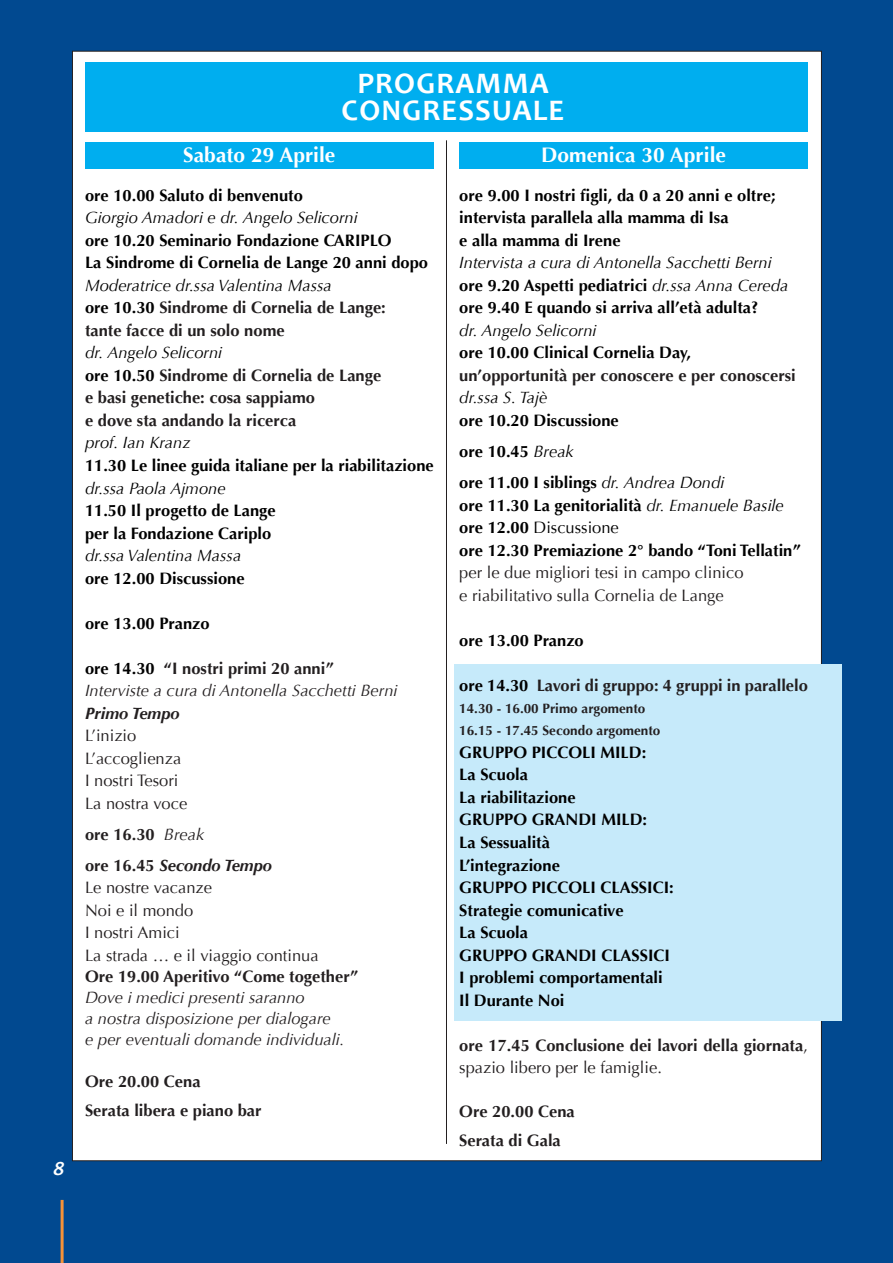
<style>
.page{position:relative;width:893px;height:1263px;background:#014990}
.page>*{position:absolute;margin:0;border:0;box-sizing:border-box;transform-origin:0 0}
.t1{font:700 30px/27px "Candara";letter-spacing:.04em;color:#fff;text-align:center}
.t2{font:700 21px "Optima";color:#fff}
.t3{font:italic 600 18px "Lucida Sans";color:#fff}
.t4{font:700 16.5px/22.5px "Optima";color:#000}
.t5{font:700 16.5px/22.5px "Optima";color:#231f20}
.t6{font:16.5px/22.5px "Optima";color:#231f20}
.t7{font:italic 16.5px/21px "Optima";color:#231f20}
.t8{font:italic 16.5px "Optima";color:#000}
.t9{font:italic 700 16.5px "Optima";color:#231f20}
.t10{font:700 13.5px/22.5px "Optima";color:#231f20}
.s1{font-weight:400;font-style:italic;color:#000}
.s2{color:#000}
.s3{font-weight:700;font-style:normal;color:#000}
.s4{font-weight:700;font-style:normal}
.s5{font-weight:400;font-style:italic}
.s6{font-style:italic}
.s7{font-weight:400}
</style>
<div class="page">
<div style="left:72px;top:51px;width:749px;height:1110px;background:#fff"></div>
<div style="left:454px;top:663px;width:388px;height:357px;background:#c6eafa"></div>
<div style="left:85px;top:142px;width:349px;height:27px;background:#00aeef"></div>
<div style="left:459px;top:142px;width:349px;height:27px;background:#00aeef"></div>
<div style="left:85px;top:63px;width:723px;height:69px;background:#00aeef"></div>
<hr style="left:446px;top:140px;width:1px;height:1004px;background:#231f20">
<hr style="left:61px;top:1200px;width:3px;height:63px;background:#f69238">
<p class="t3" style="left:52px;top:1158px;width:13px">8</p>
<h1 class="t1" style="left:342px;top:69px;width:139px">PROGRAMMA<br>CONG RESSUAL</h1>
<h1 class="t1" style="left:548px;top:96px;width:17px">E</h1>
<p class="t2" style="left:183px;top:142px;width:154px">Sabato 29 Aprile</p>
<p class="t2" style="left:541px;top:142px;width:186px">Domenica 30 Aprile</p>
<p class="t4" style="left:85px;top:184px;width:219px">ore 10.00 Saluto di benvenuto</p>
<p class="t8" style="left:85px;top:208px;width:274px">Giorgio Amadori e dr. Angelo Selicorni</p>
<p class="t4" style="left:85px;top:229px;width:345px">ore 10.20 Seminario Fondazione CARI PLO<br>La Sindrome di Cornelia de Lange 20 anni dopo</p>
<p class="t5" style="left:85px;top:274px;width:302px"><span class="s1">Moderatrice dr.ssa Valentina Massa<br></span><span class="s2">ore 10.30</span> Sindrome di Cornelia de Lange: tante facce di un solo nome</p>
<p class="t5" style="left:85px;top:342px;width:298px"><span class="s1">dr. Angelo Selicorni<br></span><span class="s2">ore 10.50</span> Sindrome di Cornelia de Lange e basi genetiche: cosa sappiamo<br>e dove sta andando la ricerca</p>
<p class="t8" style="left:85px;top:433px;width:107px">prof. Ian Kranz</p>
<p class="t4" style="left:85px;top:454px;width:350px">11.30 Le linee guida italiane per la riabilitazione</p>
<p class="t8" style="left:85px;top:478px;width:142px">dr.ssa Paola Ajmone</p>
<p class="t4" style="left:85px;top:499px;width:192px">11.50 I l progetto de Lange per la Fondazione Cariplo</p>
<p class="t8" style="left:85px;top:546px;width:158px">dr.ssa Valentina Massa</p>
<p class="t4" style="left:85px;top:567px;width:161px">ore 12.00 Discussione</p>
<p class="t4" style="left:85px;top:612px;width:126px">ore 13.00 Pranzo</p>
<p class="t7" style="left:85px;top:657px;width:314px;line-height:22.5px"><span class="s3">ore 14.30</span> <span class="s4">“I nostri primi 20 anni”<br></span>Interviste a cura di Antonella Sacchetti Berni</p>
<p class="t9" style="left:85px;top:703px;width:96px">Primo Tempo</p>
<p class="t6" style="left:85px;top:724px;width:104px">L’inizio<br>L’accoglienza<br>I nostri Tesori<br>La nostra voce</p>
<p class="t5" style="left:85px;top:819px;width:188px;line-height:31px">ore 16.30 <span class="s5">Break<br></span>ore 16.45 <span class="s6">Secondo Tempo</span></p>
<p class="t6" style="left:85px;top:876px;width:235px">Le nostre vacanze<br>Noi e il mondo<br>I nostri Amici<br>La strada … e il viaggio continua</p>
<p class="t5" style="left:85px;top:965px;width:274px">Ore 19.00 Aperitivo “Come together”</p>
<p class="t7" style="left:85px;top:987px;width:261px">Dove i medici presenti saranno<br>a nostra disposizione per dialogare<br>e per eventuali domande individuali.</p>
<p class="t5" style="left:85px;top:1066px;width:178px;line-height:29.5px">Ore 20.00 Cena<br>Serata libera e piano bar</p>
<p class="t4" style="left:459px;top:184px;width:318px">ore 9.00 I nostri figli, da 0 a 20 anni e oltre; intervista parallela alla mamma di I sa<br>e alla mamma di I rene</p>
<p class="t4" style="left:459px;top:252px;width:331px"><span class="s5">Intervista a cura di Antonella Sacchetti Berni </span>ore 9.20 Aspetti pediatrici <span class="s5">dr.ssa Anna Cereda </span>ore 9.40 E quando si arriva all’età adulta?</p>
<p class="t8" style="left:459px;top:321px;width:139px">dr. Angelo Selicorni</p>
<p class="t4" style="left:459px;top:342px;width:233px">ore 10.00 Clinical Cornelia Day,</p>
<p class="t5" style="left:459px;top:364px;width:338px">un’opportunità per conoscere e per conoscersi</p>
<p class="t8" style="left:459px;top:388px;width:90px">dr.ssa S. Tajè</p>
<p class="t4" style="left:459px;top:405px;width:267px;line-height:31px">ore 10.20 Discussione<br>ore 10.45 <span class="s5">Break<br></span>ore 11.00 I siblings <span class="s5">dr. Andrea Dondi</span></p>
<p class="t4" style="left:459px;top:494px;width:343px">ore 11.30 La genitorialità <span class="s5">dr. Emanuele Basile </span>ore 12.00 <span class="s7">Discussione<br></span>ore 12.30 Premiazione 2° bando “Toni Tellatin”</p>
<p class="t6" style="left:459px;top:561px;width:286px">per le due migliori tesi in campo clinico e riabilitativo sulla Cornelia de Lange</p>
<p class="t4" style="left:459px;top:629px;width:126px">ore 13.00 Pranzo</p>
<p class="t5" style="left:459px;top:674px;width:350px"><span class="s2">ore 14.30</span> Lavori di gruppo: 4 gruppi in parallelo</p>
<p class="t10" style="left:459px;top:697px;width:203px">14.30 - 16.00 Primo argomento<br>16.15 - 17.45 Secondo argomento</p>
<p class="t4" style="left:459px;top:741px;width:93px">GRU PPO PICCO</p>
<p class="t4" style="left:582px;top:741px;width:66px">LI MI LD:</p>
<p class="t4" style="left:459px;top:764px;width:118px">La Scuola<br>La riabilitazione<br>GRU PPO GRANDI</p>
<p class="t4" style="left:601px;top:809px;width:47px">MILD:</p>
<p class="t4" style="left:459px;top:831px;width:102px">La Sessualità<br>L’integrazione<br>GRU PPO PICCO</p>
<p class="t4" style="left:582px;top:876px;width:47px">LI CLASSICI</p>
<p class="t4" style="left:669px;top:876px;width:6px">:</p>
<p class="t4" style="left:459px;top:899px;width:166px">Strategie comunicative<br>La Scuola<br>GRU PPO GRANDI</p>
<p class="t4" style="left:459px;top:944px;width:205px;text-indent:142px">CLASSICI<br>I problemi comportamentali<br>I l Durante Noi</p>
<p class="t5" style="left:459px;top:1034px;width:350px">ore 17.45 Conclusione dei lavori della giornata<span class="s7">, spazio libero per le famiglie.</span></p>
<p class="t5" style="left:459px;top:1096px;width:117px;line-height:29.5px">Ore 20.00 Cena<br>Serata di Gala</p>
</div>
